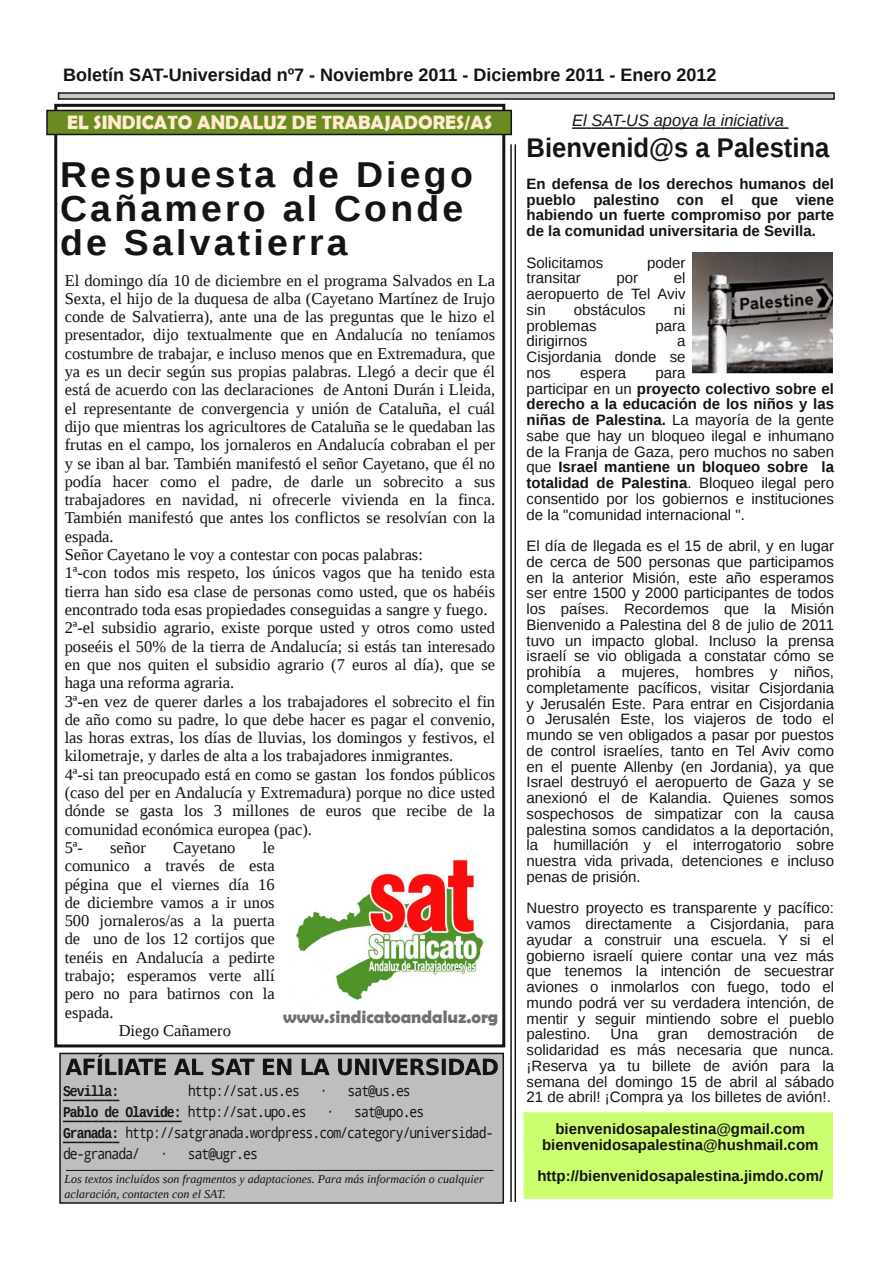
<style>
.page{position:relative;width:893px;height:1263px;background:#fff}
.page>*{position:absolute;margin:0;border:0;box-sizing:border-box;transform-origin:0 0}
.t1{font:700 36px/34.2px "Liberation Sans";letter-spacing:.085em;color:#161413;scale:1.04 1}
.t2{font:700 27px "Liberation Sans";color:#161413;scale:.95 1}
.t3{font:700 19.5px "Berlin Sans FB Demi";color:#ffebcd}
.t4{font:700 18px "Liberation Sans";color:#161413}
.t5{font:700 18px "Berlin Sans FB Demi";color:#707070}
.t6{font:16.5px/18.3px "Liberation Serif";color:#161413}
.t7{font:italic 16.5px "Liberation Sans";color:#161413}
.t8{font:15px/15.8px "Liberation Sans";color:#161413;text-align:justify}
.t9{font:700 15px/15.8px "Liberation Sans";color:#161413;text-align:justify}
.t10{font:15px/21px "Droid Sans Mono";letter-spacing:-.07em;color:#161413;scale:.87 1}
.t11{font:700 15px "Liberation Mono";letter-spacing:-.07em;color:#161413;scale:.87 1}
.t12{font:italic 12px/14.4px "Liberation Serif";color:#161413}
.s1{font-family:"Liberation Mono";font-weight:700}
.s2{font-weight:700}
</style>
<div class="page">
<div style="left:58px;top:93px;width:776px;height:6px;background:#c1cdcd"></div>
<div style="left:58px;top:92px;width:777px;height:8px;border:2px solid #161413"></div>
<div style="left:524px;top:1112px;width:309px;height:87px;background:#cbff70"></div>
<div style="left:54px;top:104px;width:451px;height:943px;border:3px solid #161413"></div>
<img style="left:296px;top:859px;width:188px;height:142px">
<svg style="left:572px;top:127px;width:216px;height:2px"></svg>
<div style="left:47px;top:110px;width:464px;height:24px;background:#6a8b22"></div>
<div style="left:46px;top:110px;width:466px;height:25px;border:2px solid #161413"></div>
<hr style="left:510px;top:144px;width:2px;height:1058px;background:#161413">
<img style="left:692px;top:253px;width:141px;height:120px">
<div style="left:60px;top:1053px;width:443px;height:150px;background:#bebebe"></div>
<div style="left:59px;top:1053px;width:445px;height:151px;border:2px solid #161413"></div>
<svg style="left:65px;top:1054px;width:52px;height:21px"></svg>
<div style="left:118px;top:1059px;width:5px;height:16px;background:#161413"></div>
<svg style="left:124px;top:1059px;width:42px;height:16px"></svg>
<svg style="left:174px;top:1059px;width:29px;height:16px"></svg>
<svg style="left:212px;top:1058px;width:43px;height:17px"></svg>
<svg style="left:263px;top:1059px;width:28px;height:16px"></svg>
<svg style="left:302px;top:1059px;width:28px;height:16px"></svg>
<svg style="left:338px;top:1059px;width:31px;height:16px"></svg>
<svg style="left:373px;top:1059px;width:4px;height:16px"></svg>
<svg style="left:378px;top:1058px;width:61px;height:17px"></svg>
<svg style="left:442px;top:1059px;width:4px;height:16px"></svg>
<svg style="left:449px;top:1059px;width:49px;height:16px"></svg>
<svg style="left:63px;top:1100px;width:56px;height:1px"></svg>
<svg style="left:63px;top:1121px;width:119px;height:1px"></svg>
<svg style="left:63px;top:1142px;width:56px;height:1px"></svg>
<hr style="left:66px;top:1170px;width:428px;height:1px;background:#161413">
<hr style="left:515px;top:144px;width:1px;height:1058px;background:#161413">
<p class="t4" style="left:63px;top:64px;width:655px">Boletín SAT-Universidad nº7 - Noviembre 2011 - Diciembre 2011 - Enero 2012</p>
<p class="t3" style="left:67px;top:111px;width:427px">EL SINDICATO ANDALUZ DE TRABAJADORES/AS</p>
<h1 class="t1" style="left:60px;top:157px;width:399px">Respuesta de Diego<br>Cañamero al Conde de Salvatierra</h1>
<p class="t6" style="left:65px;top:271px;width:432px">El domingo día 10 de diciembre en el programa Salvados en La Sexta, el hijo de la duquesa de alba (Cayetano Martínez de Irujo conde de Salvatierra), ante una de las preguntas que le hizo el presentador, dijo textualmente que en Andalucía no teníamos costumbre de trabajar, e incluso menos que en Extremadura, que ya es un decir según sus propias palabras. Llegó a decir que él está de acuerdo con las declaraciones de Antoni Durán i Lleida, el representante de convergencia y unión de Cataluña, el cuál dijo que mientras los agricultores de Cataluña se le quedaban las frutas en el campo, los jornaleros en Andalucía cobraban el per y se iban al bar. También manifestó el señor Cayetano, que él no podía hacer como el padre, de darle un sobrecito a sus trabajadores en navidad, ni ofrecerle vivienda en la finca.<br>También manifestó que antes los conflictos se resolvían con la espada.<br>Señor Cayetano le voy a contestar con pocas palabras:<br>1ª-con todos mis respeto, los únicos vagos que ha tenido esta tierra han sido esa clase de personas como usted, que os habéis encontrado toda esas propiedades conseguidas a sangre y fuego.<br>2ª-el subsidio agrario, existe porque usted y otros como usted poseéis el 50% de la tierra de Andalucía; si estás tan interesado en que nos quiten el subsidio agrario (7 euros al día), que se haga una reforma agraria.<br>3ª-en vez de querer darles a los trabajadores el sobrecito el fin de año como su padre, lo que debe hacer es pagar el convenio, las horas extras, los días de lluvias, los domingos y festivos, el kilometraje, y darles de alta a los trabajadores inmigrantes.<br>4ª-si tan preocupado está en como se gastan los fondos públicos (caso del per en Andalucía y Extremadura) porque no dice usted dónde se gasta los 3 millones de euros que recibe de la comunidad económica europea (pac).<br>5ª-</p>
<p class="t6" style="left:110px;top:838px;width:37px">señor</p>
<p class="t6" style="left:173px;top:838px;width:64px">Cayetano</p>
<p class="t6" style="left:263px;top:838px;width:13px">le</p>
<p class="t6" style="left:65px;top:856px;width:211px">comunico a través de esta</p>
<p class="t6" style="left:65px;top:875px;width:211px">pégina que el viernes día 16</p>
<p class="t6" style="left:65px;top:893px;width:211px">de diciembre vamos a ir unos</p>
<p class="t6" style="left:65px;top:911px;width:211px">500 jornaleros/as a la puerta</p>
<p class="t6" style="left:65px;top:930px;width:211px">de uno de los 12 cortijos que</p>
<p class="t6" style="left:65px;top:948px;width:211px">tenéis en Andalucía a pedirte</p>
<p class="t6" style="left:65px;top:966px;width:211px">trabajo; esperamos verte allí</p>
<p class="t6" style="left:65px;top:985px;width:211px">pero no para batirnos con la</p>
<p class="t6" style="left:65px;top:1003px;width:51px">espada.</p>
<p class="t6" style="left:119px;top:1021px;width:114px">Diego Cañamero</p>
<p class="t5" style="left:283px;top:1006px;width:216px">www.sindicatoandaluz.org</p>
<p class="t11" style="left:63px;top:1084px;width:66px">Sevilla:</p>
<p class="t10" style="left:188px;top:1080px;width:130px">http://sat.us.es</p>
<p class="t10" style="left:320px;top:1080px;width:106px">· sat@us.es</p>
<p class="t10" style="left:63px;top:1101px;width:281px"><span class="s1">Pablo de Olavide:</span> http://sat.upo.es</p>
<p class="t10" style="left:63px;top:1101px;width:496px;text-indent:263px">· sat@upo.es<br><span class="s1">Granada:</span> http://satgranada.wordpress.com/category/universidad&shy;de-granada/</p>
<p class="t10" style="left:160px;top:1143px;width:114px">· sat@ugr.es</p>
<p class="t12" style="left:64px;top:1172px;width:421px">Los textos incluídos son fragmentos y adaptaciones. Para más información o cualquier aclaración, contacten con el SAT.</p>
<p class="t7" style="left:572px;top:111px;width:213px">El SAT-US apoya la iniciativa</p>
<h2 class="t2" style="left:526px;top:133px;width:320px">Bienvenid@s a Palestina</h2>
<p class="t9" style="left:526px;top:176px;width:309px">En defensa de los derechos humanos del pueblo palestino con el que viene habiendo un fuerte compromiso por parte de la comunidad universitaria de Sevilla.</p>
<p class="t8" style="left:526px;top:254px;width:78px">Solicitamos</p>
<p class="t8" style="left:647px;top:254px;width:40px">poder</p>
<p class="t8" style="left:526px;top:270px;width:56px">transitar</p>
<p class="t8" style="left:616px;top:270px;width:23px">por</p>
<p class="t8" style="left:526px;top:270px;width:160px;text-indent:147px">el aeropuerto de Tel Aviv sin</p>
<p class="t8" style="left:574px;top:302px;width:73px">obstáculos</p>
<p class="t8" style="left:674px;top:302px;width:13px">ni</p>
<p class="t8" style="left:526px;top:317px;width:72px">problemas</p>
<p class="t8" style="left:655px;top:317px;width:32px">para</p>
<p class="t8" style="left:526px;top:333px;width:62px">dirigirnos</p>
<p class="t8" style="left:526px;top:333px;width:160px;text-indent:151px">a Cisjordania donde se nos</p>
<p class="t8" style="left:526px;top:365px;width:309px;text-align:left;text-indent:129px">para<br>participar en un <span class="s2">proyecto colectivo sobre el derecho a la educación de los niños y las niñas de Palestina.</span> La mayoría de la gente sabe que hay un bloqueo ilegal e inhumano de la Franja de Gaza, pero muchos no saben que <span class="s2">Israel mantiene un bloqueo sobre la totalidad de Palestina</span>. Bloqueo ilegal pero consentido por los gobiernos e instituciones de la "comunidad internacional ".</p>
<p class="t8" style="left:526px;top:538px;width:309px">El día de llegada es el 15 de abril, y en lugar de cerca de 500 personas que participamos en la anterior Misión, este año esperamos ser entre 1500 y 2000 participantes de todos los países. Recordemos que la Misión Bienvenido a Palestina del 8 de julio de 2011 tuvo un impacto global. Incluso la prensa israelí se vio obligada a constatar cómo se prohibía a mujeres, hombres y niños, completamente pacíficos, visitar Cisjordania y Jerusalén Este. Para entrar en Cisjordania o Jerusalén Este, los viajeros de todo el mundo se ven obligados a pasar por puestos de control israelíes, tanto en Tel Aviv como en el puente Allenby (en Jordania), ya que Israel destruyó el aeropuerto de Gaza y se anexionó el de Kalandia. Quienes somos sospechosos de simpatizar con la causa palestina somos candidatos a la deportación, la humillación y el interrogatorio sobre nuestra vida privada, detenciones e incluso penas de prisión.</p>
<p class="t8" style="left:526px;top:900px;width:309px">Nuestro proyecto es transparente y pacífico: vamos directamente a Cisjordania, para ayudar a construir una escuela. Y si el gobierno israelí quiere contar una vez más que tenemos la intención de secuestrar aviones o inmolarlos con fuego, todo el mundo podrá ver su verdadera intención, de mentir y seguir mintiendo sobre el pueblo palestino.</p>
<p class="t8" style="left:580px;top:365px;width:47px">espera</p>
<p class="t8" style="left:610px;top:1026px;width:29px">Una</p>
<p class="t8" style="left:658px;top:1026px;width:32px">gran</p>
<p class="t8" style="left:708px;top:1026px;width:92px">demostración</p>
<p class="t8" style="left:526px;top:1026px;width:309px;text-indent:291px">de solidaridad es más necesaria que nunca. ¡Reserva ya tu billete de avión para la semana del domingo 15 de abril al sábado 21 de abril! ¡Compra ya los billetes de avión!.</p>
<p class="t9" style="left:542px;top:1121px;width:278px;text-align:center">bienvenidosapalestina@gmail.com bienvenidosapalestina@hushmail.com</p>
<p class="t9" style="left:537px;top:1168px;width:287px">http://bienvenidosapalestina.jimdo.com/</p>
</div>
